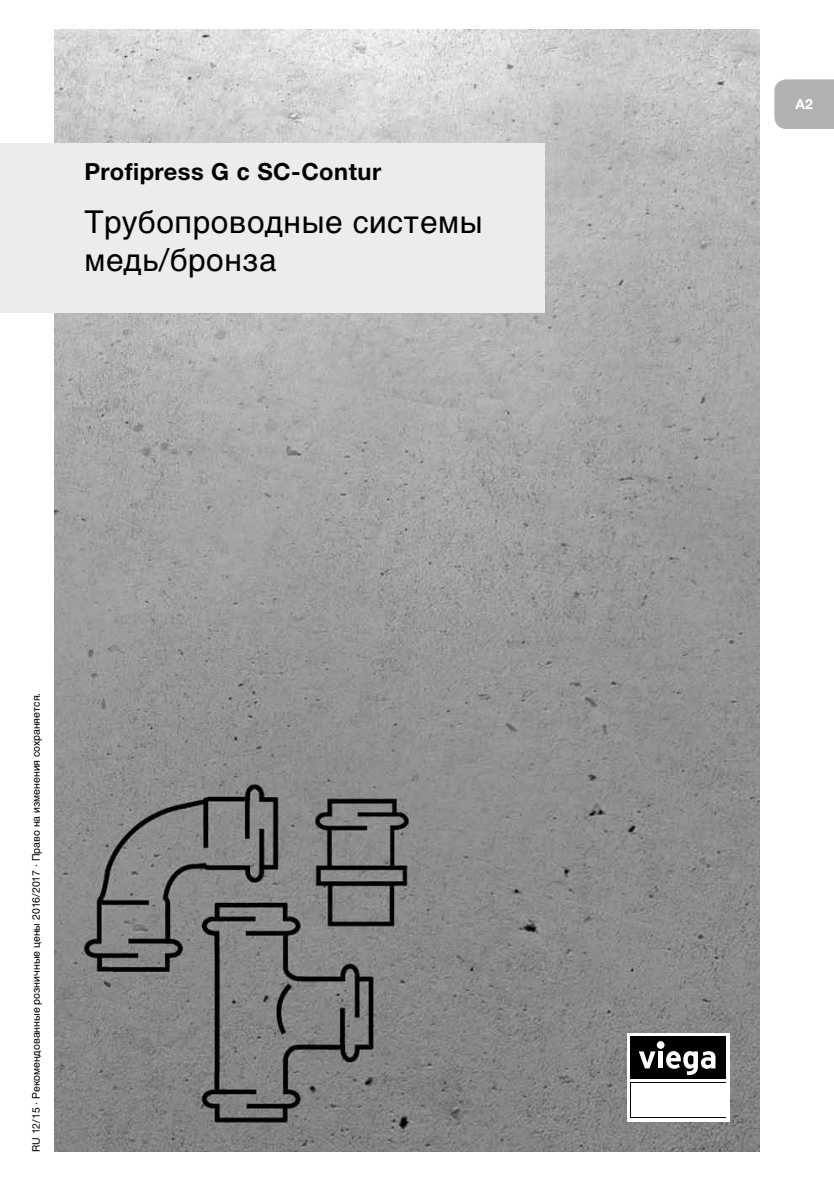
<style>
.page{position:relative;width:834px;height:1181px;background:#fff}
.page>*{position:absolute;margin:0;border:0;box-sizing:border-box;transform-origin:0 0}
.t1{font:31.5px/37.8px "Viega Helvetica Neue";letter-spacing:.02em;color:#000}
.t2{font:700 23.62px "Viega Helvetica Neue";letter-spacing:.02em;color:#000}
.t3{font:700 13.83px "Viega Helvetica Neue";color:#fff}
.t4{font:10.5px "Viega Helvetica Neue";color:#000}
</style>
<div class="page">
<img style="left:55px;top:30px;width:704px;height:1121px">
<div style="left:0;top:144px;width:544px;height:169px;background:#ececed"></div>
<svg style="left:626px;top:1033px;width:103px;height:88px"></svg>
<div style="left:630px;top:1036px;width:95px;height:42px;background:#000"></div>
<svg style="left:638px;top:1051px;width:17px;height:17px"></svg>
<hr style="left:658px;top:1051px;width:4px;height:17px;background:#fff">
<div style="left:656px;top:1041px;width:8px;height:8px;background:#fff;border-radius:50%"></div>
<svg style="left:666px;top:1051px;width:49px;height:24px"></svg>
<div style="left:630px;top:1082px;width:95px;height:35px;background:#000"></div>
<div style="left:631px;top:1083px;width:94px;height:34px;background:#fff"></div>
<div style="left:774px;top:79px;width:59px;height:50px;background:#b1b2b3"></div>
<h2 class="t2" style="left:84px;top:157px;width:298px">Profipress G с SC-Contur</h2>
<h1 class="t1" style="left:84px;top:202px;width:399px">Трубопроводные системы медь/бронза</h1>
<p class="t4" style="left:29px;top:1152px;width:461px;rotate:-90deg">RU 12/15 · Рекомендованные розничные цены 2016/2017 · Право на изменения сохраняется.</p>
<h3 class="t3" style="left:795px;top:95px;width:19px">A2</h3>
</div>
